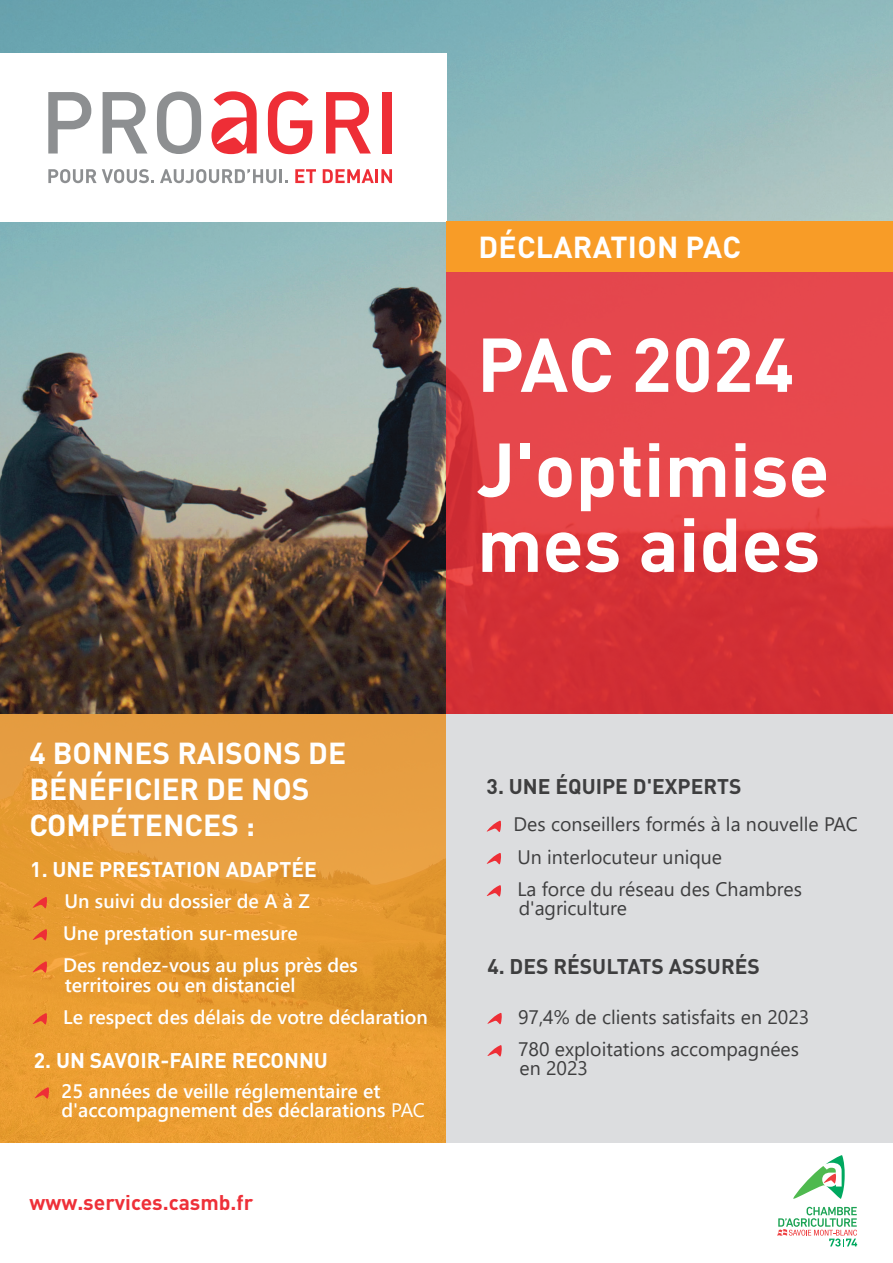
<style>
.page{position:relative;width:893px;height:1263px;background:#fff}
.page>*{position:absolute;margin:0;border:0;box-sizing:border-box;transform-origin:0 0}
.t1{font:700 75px/105px "DIN Pro";color:#fff}
.t2{font:700 30px/36px "DIN Pro";color:#fff}
.t3{font:700 21px "DIN Pro";color:#fff}
.t4{font:700 21px "DIN Pro";color:#3e3e3f}
.t5{font:700 21px "DIN Pro";color:#ee3038}
.t6{font:600 19.5px/32.2px "Segoe UI";color:#fff}
.t7{font:19.5px/32.2px "Segoe UI";color:#3e3e3f}
.s1{font-weight:400}
</style>
<div class="page">
<img style="left:0;top:0;width:893px;height:714px">
<svg style="left:0;top:714px;width:446px;height:429px;background:#e79b35"></svg>
<div style="left:446px;top:272px;width:447px;height:442px;background:linear-gradient(to bottom,#ec4f54,#d12c30)"></div>
<div style="left:446px;top:714px;width:447px;height:445px;background:#dcdddf"></div>
<div style="left:0;top:1144px;width:893px;height:119px;background:#fff"></div>
<div style="left:0;top:53px;width:447px;height:168px;background:#fff"></div>
<svg style="left:268px;top:91px;width:44px;height:63px"></svg>
<svg style="left:48px;top:169px;width:106px;height:14px"></svg>
<svg style="left:160px;top:169px;width:116px;height:14px"></svg>
<hr style="left:279px;top:169px;width:3px;height:14px;background:#8d8f91">
<svg style="left:295px;top:169px;width:21px;height:14px"></svg>
<svg style="left:323px;top:169px;width:51px;height:14px"></svg>
<hr style="left:375px;top:169px;width:3px;height:14px;background:#ee2e36">
<svg style="left:381px;top:169px;width:11px;height:14px"></svg>
<svg style="left:48px;top:92px;width:43px;height:61px"></svg>
<svg style="left:103px;top:92px;width:44px;height:61px"></svg>
<svg style="left:157px;top:92px;width:44px;height:62px"></svg>
<svg style="left:326px;top:92px;width:45px;height:61px"></svg>
<div style="left:383px;top:92px;width:9px;height:61px;background:#ee2e36"></div>
<svg style="left:211px;top:91px;width:46px;height:63px"></svg>
<svg style="left:33px;top:896px;width:14px;height:13px"></svg>
<svg style="left:33px;top:929px;width:14px;height:12px"></svg>
<svg style="left:33px;top:961px;width:14px;height:12px"></svg>
<svg style="left:33px;top:1013px;width:14px;height:12px"></svg>
<svg style="left:487px;top:820px;width:14px;height:12px"></svg>
<svg style="left:487px;top:853px;width:14px;height:12px"></svg>
<svg style="left:487px;top:885px;width:14px;height:12px"></svg>
<svg style="left:35px;top:1087px;width:14px;height:12px"></svg>
<svg style="left:487px;top:1012px;width:15px;height:12px"></svg>
<svg style="left:487px;top:1045px;width:15px;height:12px"></svg>
<svg style="left:793px;top:1155px;width:52px;height:44px"></svg>
<svg style="left:777px;top:1207px;width:80px;height:39px"></svg>
<div style="left:446px;top:221px;width:447px;height:51px;background:#f89c27"></div>
<h2 class="t2" style="left:478px;top:228px;width:264px">DÉCLARATION PAC</h2>
<h1 class="t1" style="left:477px;top:309px;width:354px">PAC 2024<br>J'optimise</h1>
<h1 class="t1" style="left:477px;top:489px;width:345px">mes aides</h1>
<h2 class="t2" style="left:30px;top:734px;width:318px">4 BONNES RAISONS DE<br>BÉNÉFICIER DE NOS<br>COMPÉTENCES :</h2>
<p class="t3" style="left:30px;top:855px;width:288px">1. UNE PRESTATION ADAPTÉE</p>
<p class="t6" style="left:63px;top:883px;width:296px">Un suivi du dossier de A à Z<br>Une prestation sur-mesure<br>Des rendez-vous au plus près des</p>
<p class="t6" style="left:63px;top:967px;width:366px">territoires ou en distanciel<br>Le respect des délais de votre déclaration</p>
<p class="t3" style="left:34px;top:1046px;width:296px">2. UN SAVOIR-FAIRE RECONNU</p>
<p class="t6" style="left:61px;top:1080px;width:365px;line-height:19.5px">25 années de veille réglementaire et d'accompagnement des déclarations <span class="s1">PAC</span></p>
<p class="t5" style="left:30px;top:1188px;width:225px">www.services.casmb.fr</p>
<p class="t4" style="left:487px;top:772px;width:256px">3. UNE ÉQUIPE D'EXPERTS</p>
<p class="t7" style="left:514px;top:806px;width:346px">Des conseillers formés à la nouvelle PAC<br>Un interlocuteur unique<br>La force du réseau des Chambres</p>
<p class="t7" style="left:519px;top:890px;width:110px">d'agriculture</p>
<p class="t4" style="left:487px;top:952px;width:274px">4. DES RÉSULTATS ASSURÉS</p>
<p class="t7" style="left:518px;top:999px;width:293px">97,4% de clients satisfaits en 2023<br>780 exploitations accompagnées</p>
<p class="t7" style="left:519px;top:1050px;width:70px">en 2023</p>
</div>
